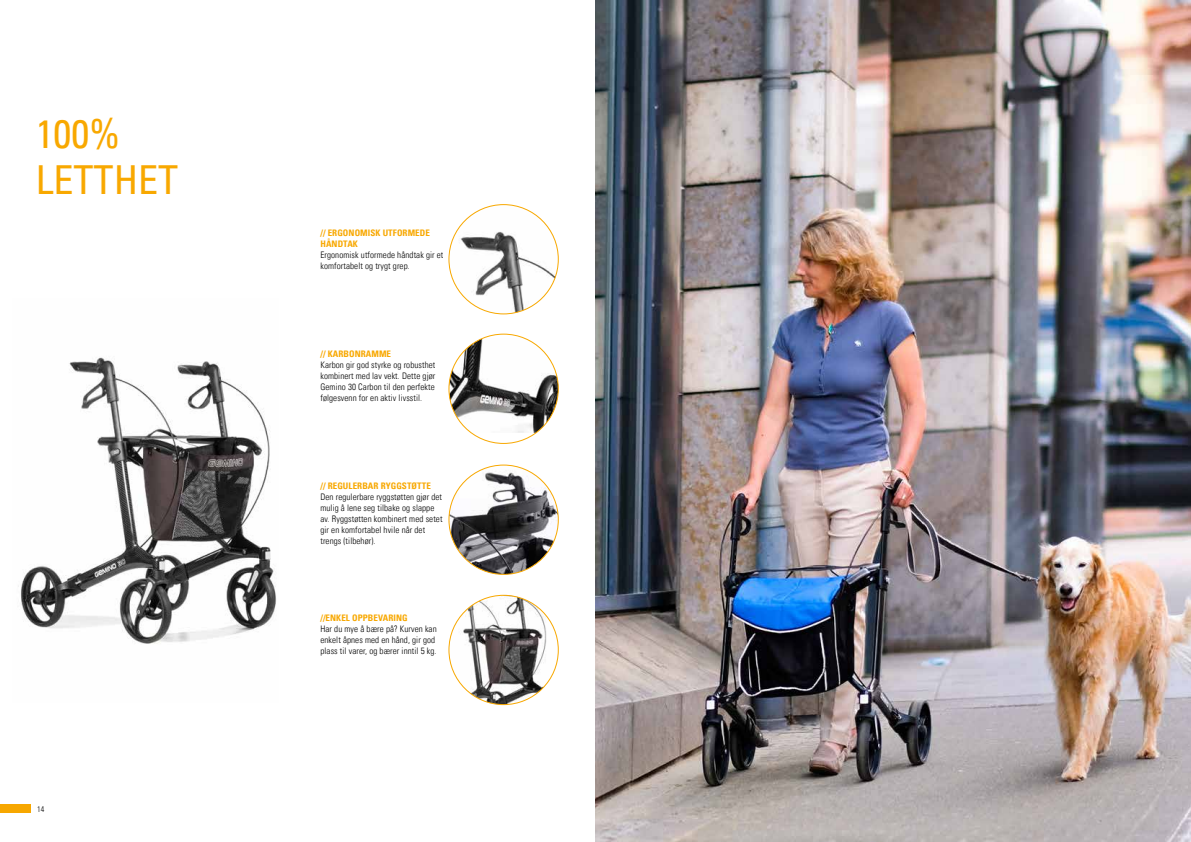
<style>
.page{position:relative;width:1191px;height:842px;background:#fff}
.page>*{position:absolute;margin:0;border:0;box-sizing:border-box;transform-origin:0 0}
.t1{font:condensed 40px/46px "Univers Com 57";color:#f8a800}
.t2{font:9px/11px "Univers Com 47 Light Cond";letter-spacing:.01em;color:#000}
.t3{font:9px/11px "Univers Com 67 Bold Cond";letter-spacing:.01em;color:#f8a800}
.t4{font:8px "Univers Com 47 Light Cond";color:#000}
</style>
<div class="page">
<div style="left:0;top:805px;width:31px;height:8px;background:#f7a700"></div>
<img style="left:18px;top:357px;width:259px;height:287px">
<img style="left:595px;top:0;width:596px;height:842px">
<img style="left:449px;top:205px;width:109px;height:109px;border-radius:55px">
<img style="left:449px;top:465px;width:109px;height:109px;border-radius:55px">
<img style="left:450px;top:339px;width:108px;height:94px">
<img style="left:449px;top:595px;width:109px;height:110px;border-radius:55px">
<h1 class="t1" style="left:36px;top:110px;width:144px">100%<br>LETTHET</h1>
<p class="t4" style="left:37px;top:804px;width:9px">14</p>
<p class="t3" style="left:320px;top:227px;width:111px">// ERGONOMISK UTFORMEDE<br>HÅNDTAK</p>
<p class="t2" style="left:320px;top:249px;width:125px">Ergonomisk utformede håndtak gir et komfortabelt og trygt grep.</p>
<p class="t3" style="left:320px;top:348px;width:72px">// KARBONRAMME</p>
<p class="t2" style="left:320px;top:359px;width:116px;text-align:justify">Karbon gir god styrke og robusthet kombinert med lav vekt. Dette gjør Gemino 30 Carbon til den perfekte følgesvenn for en aktiv livsstil.</p>
<p class="t3" style="left:320px;top:480px;width:112px">// REGULERBAR RYGGSTØTTE</p>
<p class="t2" style="left:320px;top:491px;width:124px">Den regulerbare ryggstøtten gjør det mulig å lene seg tilbake og slappe av. Ryggstøtten kombinert med setet gir en komfortabel hvile når det trengs (tilbehør).</p>
<p class="t3" style="left:320px;top:612px;width:89px">//ENKEL OPPBEVARING</p>
<p class="t2" style="left:320px;top:623px;width:118px">Har du mye å bære på? Kurven kan enkelt åpnes med en hånd, gir god plass til varer, og bærer inntil 5 kg.</p>
</div>
